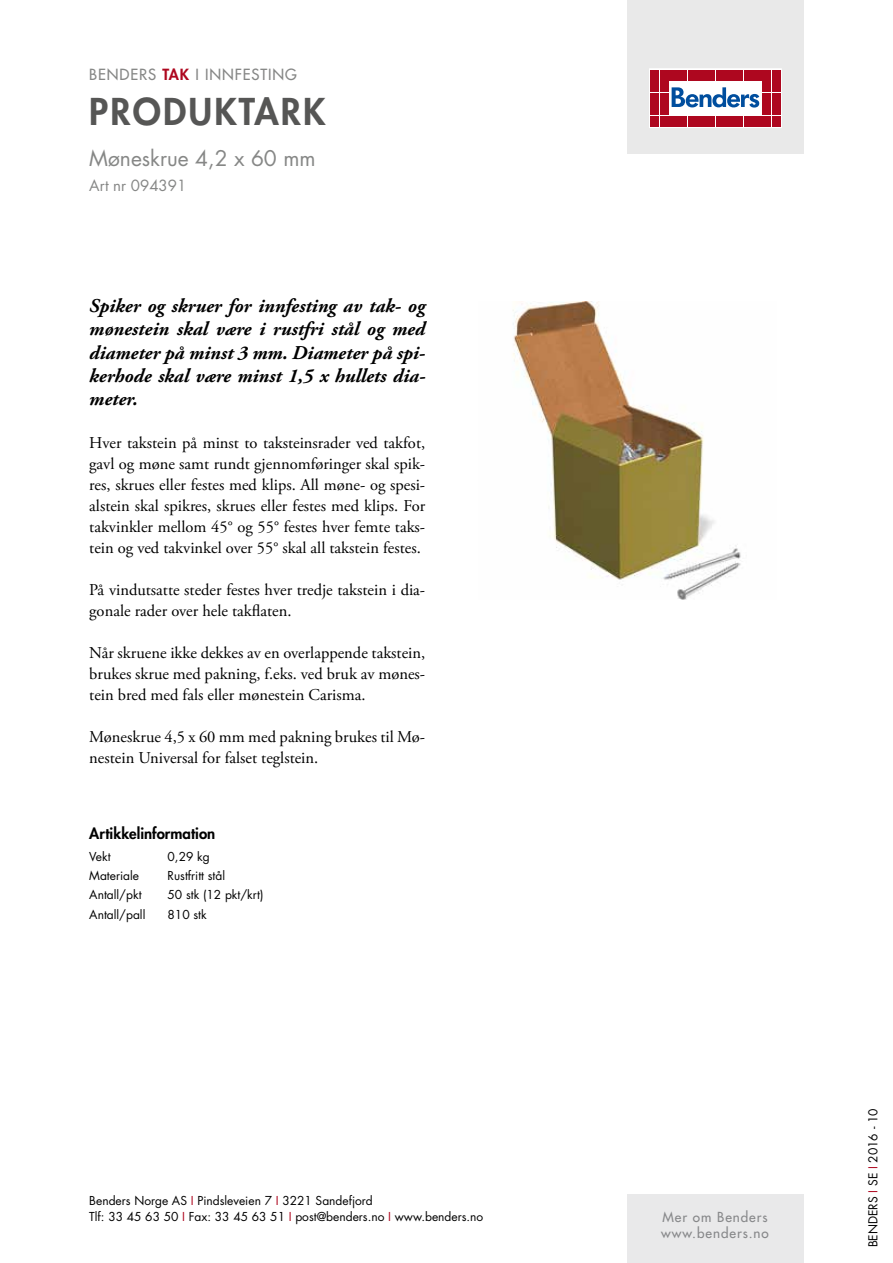
<style>
.page{position:relative;width:893px;height:1263px;background:#fff}
.page>*{position:absolute;margin:0;border:0;box-sizing:border-box;transform-origin:0 0}
.t1{font:800 36px "Futura Std";letter-spacing:.06em;color:#565655}
.t2{font:21px "Futura Std";color:#868786}
.t3{font:italic 700 19.5px/23.4px "Adobe Garamond Pro";color:#000;text-align:justify}
.t4{font:16.5px/21px "Adobe Garamond Pro";color:#000;text-align:justify}
.t5{font:500 15px "Futura Std";letter-spacing:.06em;color:#868786}
.t6{font:800 15px "Futura Std";color:#000}
.t7{font:15px "Futura Std";color:#868786}
.t8{font:500 13.5px/16.2px "Futura Std";letter-spacing:.07em;color:#87888a}
.t9{font:12px/16.5px "Futura Std";color:#000}
.s1{font-weight:800;color:#ae071f}
.s2{color:#ae071f}
</style>
<div class="page">
<div style="left:627px;top:0;width:177px;height:153px;background:#e9e9e9"></div>
<svg style="left:649px;top:69px;width:132px;height:59px;background:#eac2c8"></svg>
<div style="left:651px;top:70px;width:8px;height:10px;background:#ae071f"></div>
<div style="left:660px;top:70px;width:8px;height:10px;background:#ae071f"></div>
<div style="left:651px;top:81px;width:8px;height:11px;background:#ae071f"></div>
<div style="left:660px;top:81px;width:8px;height:11px;background:#ae071f"></div>
<div style="left:651px;top:93px;width:8px;height:10px;background:#ae071f"></div>
<div style="left:660px;top:93px;width:8px;height:10px;background:#ae071f"></div>
<div style="left:651px;top:104px;width:8px;height:11px;background:#ae071f"></div>
<div style="left:660px;top:104px;width:8px;height:11px;background:#ae071f"></div>
<div style="left:651px;top:116px;width:8px;height:10px;background:#ae071f"></div>
<div style="left:660px;top:116px;width:8px;height:10px;background:#ae071f"></div>
<div style="left:669px;top:70px;width:8px;height:10px;background:#ae071f"></div>
<div style="left:679px;top:70px;width:8px;height:10px;background:#ae071f"></div>
<div style="left:688px;top:70px;width:8px;height:10px;background:#ae071f"></div>
<div style="left:697px;top:70px;width:9px;height:10px;background:#ae071f"></div>
<div style="left:707px;top:70px;width:8px;height:10px;background:#ae071f"></div>
<div style="left:716px;top:70px;width:8px;height:10px;background:#ae071f"></div>
<div style="left:725px;top:70px;width:9px;height:10px;background:#ae071f"></div>
<div style="left:735px;top:70px;width:8px;height:10px;background:#ae071f"></div>
<div style="left:744px;top:70px;width:8px;height:10px;background:#ae071f"></div>
<div style="left:753px;top:70px;width:9px;height:10px;background:#ae071f"></div>
<div style="left:669px;top:116px;width:8px;height:10px;background:#ae071f"></div>
<div style="left:679px;top:116px;width:8px;height:10px;background:#ae071f"></div>
<div style="left:688px;top:116px;width:8px;height:10px;background:#ae071f"></div>
<div style="left:697px;top:116px;width:9px;height:10px;background:#ae071f"></div>
<div style="left:707px;top:116px;width:8px;height:10px;background:#ae071f"></div>
<div style="left:716px;top:116px;width:8px;height:10px;background:#ae071f"></div>
<div style="left:725px;top:116px;width:9px;height:10px;background:#ae071f"></div>
<div style="left:735px;top:116px;width:8px;height:10px;background:#ae071f"></div>
<div style="left:744px;top:116px;width:8px;height:10px;background:#ae071f"></div>
<div style="left:753px;top:116px;width:9px;height:10px;background:#ae071f"></div>
<div style="left:763px;top:70px;width:8px;height:10px;background:#ae071f"></div>
<div style="left:772px;top:70px;width:8px;height:10px;background:#ae071f"></div>
<div style="left:763px;top:81px;width:8px;height:11px;background:#ae071f"></div>
<div style="left:772px;top:81px;width:8px;height:11px;background:#ae071f"></div>
<div style="left:763px;top:93px;width:8px;height:10px;background:#ae071f"></div>
<div style="left:772px;top:93px;width:8px;height:10px;background:#ae071f"></div>
<div style="left:763px;top:104px;width:8px;height:11px;background:#ae071f"></div>
<div style="left:772px;top:104px;width:8px;height:11px;background:#ae071f"></div>
<div style="left:763px;top:116px;width:8px;height:10px;background:#ae071f"></div>
<div style="left:772px;top:116px;width:8px;height:10px;background:#ae071f"></div>
<svg style="left:672px;top:87px;width:87px;height:21px;background:#8fb1d4"></svg>
<div style="left:627px;top:1195px;width:177px;height:68px;background:#e9e9ea"></div>
<img style="left:513px;top:302px;width:228px;height:298px">
<p class="t5" style="left:89px;top:65px;width:209px">BENDERS <span class="s1">TAK</span> I INNFESTING</p>
<h1 class="t1" style="left:89px;top:89px;width:238px">PRODUKTARK</h1>
<p class="t2" style="left:89px;top:145px;width:228px">Møneskrue 4,2 x 60 mm</p>
<p class="t7" style="left:89px;top:176px;width:99px">Art nr 094391</p>
<p class="t3" style="left:89px;top:294px;width:337px">Spiker og skruer for innfesting av tak- og mønestein skal være i rustfri stål og med diameter på minst 3 mm. Diameter på spi&shy;kerhode skal være minst 1,5 x hullets dia&shy;meter.</p>
<p class="t4" style="left:89px;top:433px;width:337px">Hver takstein på minst to taksteinsrader ved takfot, gavl og møne samt rundt gjennomføringer skal spik&shy;res, skrues eller festes med klips. All møne- og spesi&shy;alstein skal spikres, skrues eller festes med klips. For takvinkler mellom 45° og 55° festes hver femte taks&shy;tein og ved takvinkel over 55° skal all takstein festes.</p>
<p class="t4" style="left:89px;top:580px;width:337px">På vindutsatte steder festes hver tredje takstein i dia&shy;gonale rader over hele takflaten.</p>
<p class="t4" style="left:89px;top:643px;width:337px">Når skruene ikke dekkes av en overlappende takstein, brukes skrue med pakning, f.eks. ved bruk av mønes&shy;tein bred med fals eller mønestein Carisma.</p>
<p class="t4" style="left:89px;top:727px;width:337px">Møneskrue 4,5 x 60 mm med pakning brukes til Mø&shy;nestein Universal for falset teglstein.</p>
<p class="t6" style="left:89px;top:824px;width:128px">Artikkelinformation</p>
<p class="t9" style="left:89px;top:849px;width:23px">Vekt</p>
<p class="t9" style="left:168px;top:849px;width:44px">0,29 kg</p>
<p class="t9" style="left:89px;top:868px;width:51px">Materiale</p>
<p class="t9" style="left:168px;top:868px;width:59px">Rustfritt stål</p>
<p class="t9" style="left:89px;top:887px;width:54px">Antall/pkt</p>
<p class="t9" style="left:168px;top:887px;width:97px">50 stk (12 pkt/krt)</p>
<p class="t9" style="left:89px;top:906px;width:58px">Antall/pall</p>
<p class="t9" style="left:168px;top:906px;width:41px">810 stk</p>
<p class="t9" style="left:89px;top:1192px;width:396px">Benders Norge AS <span class="s2">I</span> Pindsleveien 7 <span class="s2">I</span> 3221 Sandefjord<br>Tlf: 33 45 63 50 <span class="s2">I</span> Fax: 33 45 63 51 <span class="s2">I</span> post@benders.no <span class="s2">I</span> www.benders.no</p>
<p class="t8" style="left:661px;top:1209px;width:109px">Mer om Benders www.benders.no</p>
<p class="t9" style="left:865px;top:1247px;width:140px;rotate:-90deg">BENDERS <span class="s2">I</span> SE <span class="s2">I</span> 2016 - 10</p>
</div>
